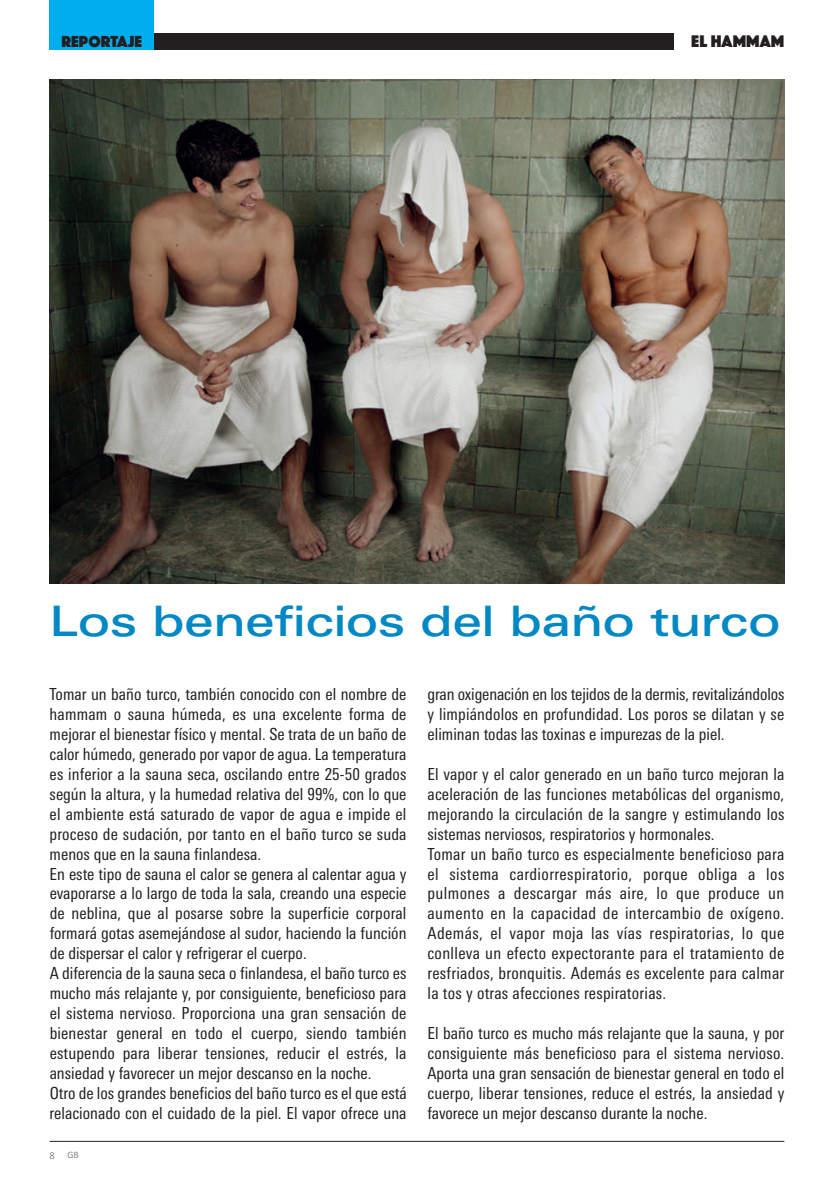
<style>
.page{position:relative;width:834px;height:1191px;background:#fff}
.page>*{position:absolute;margin:0;border:0;box-sizing:border-box;transform-origin:0 0}
.t1{font:500 42px "Linotype Univers Extd";color:#0088c5}
.t2{font:17.5px "Phosphate Solid";letter-spacing:.005em;color:#231f20}
.t3{font:condensed 16.62px/19.9px "Linotype Univers";letter-spacing:.005em;color:#231f20}
.t4{font:16.62px "Phosphate Solid";letter-spacing:.005em;color:#231f20}
.t5{font:300 9.8px "Calibri";color:rgb(35 31 32/.7)}
.s1{font-size:10.5px}
</style>
<div class="page">
<hr style="left:50px;top:1141px;width:734px;height:1px;background:#231f20">
<div style="left:50px;top:0;width:104px;height:50px;background:#00aeef"></div>
<div style="left:154px;top:33px;width:519px;height:17px;background:#231f20"></div>
<img style="left:50px;top:79px;width:734px;height:504px">
<p class="t4" style="left:61px;top:29px;width:82px">REPORTAJE</p>
<p class="t2" style="left:691px;top:29px;width:95px">EL HAMMAM</p>
<h1 class="t1" style="left:50px;top:605px;width:732px">Los beneficios del baño turco</h1>
<p class="t3" style="left:50px;top:685px;width:358px">Tomar un baño turco, también conocido con el nombre de hammam o sauna húmeda, es una excelente forma de mejorar el bienestar físico y mental. Se trata de un baño de calor húmedo, generado por vapor de agua. La temperatura es inferior a la sauna seca, oscilando entre 25-50 grados según la altura, y la humedad relativa del 99%, con lo que el ambiente está saturado de vapor de agua e impide el proceso de sudación, por tanto en el baño turco se suda menos que en la sauna finlandesa.<br>En este tipo de sauna el calor se genera al calentar agua y evaporarse a lo largo de toda la sala, creando una especie de neblina, que al posarse sobre la superficie corporal formará gotas asemejándose al sudor, haciendo la función de dispersar el calor y refrigerar el cuerpo.<br>A diferencia de la sauna seca o finlandesa, el baño turco es mucho más relajante y, por consiguiente, beneficioso para el sistema nervioso. Proporciona una gran sensación de bienestar general en todo el cuerpo, siendo también estupendo para liberar tensiones, reducir el estrés, la ansiedad y favorecer un mejor descanso en la noche.<br>Otro de los grandes beneficios del baño turco es el que está relacionado con el cuidado de la piel. El vapor ofrece una</p>
<p class="t3" style="left:427px;top:685px;width:358px;text-align:justify">gran oxigenación en los tejidos de la dermis, revitalizándolos y limpiándolos en profundidad. Los poros se dilatan y se eliminan todas las toxinas e impurezas de la piel.</p>
<p class="t3" style="left:427px;top:765px;width:358px">El vapor y el calor generado en un baño turco mejoran la aceleración de las funciones metabólicas del organismo, mejorando la circulación de la sangre y estimulando los sistemas nerviosos, respiratorios y hormonales.<br>Tomar un baño turco es especialmente beneficioso para el sistema cardiorrespiratorio, porque obliga a los pulmones a descargar más aire, lo que produce un aumento en la capacidad de intercambio de oxígeno.<br>Además, el vapor moja las vías respiratorias, lo que conlleva un efecto expectorante para el tratamiento de resfriados, bronquitis. Además es excelente para calmar la tos y otras afecciones respiratorias.</p>
<p class="t3" style="left:427px;top:1024px;width:358px;text-align:justify">El baño turco es mucho más relajante que la sauna, y por consiguiente más beneficioso para el sistema nervioso.<br>Aporta una gran sensación de bienestar general en todo el cuerpo, liberar tensiones, reduce el estrés, la ansiedad y favorece un mejor descanso durante la noche.</p>
<p class="t5" style="left:50px;top:1149px;width:31px"><span class="s1">8</span> GB</p>
</div>
